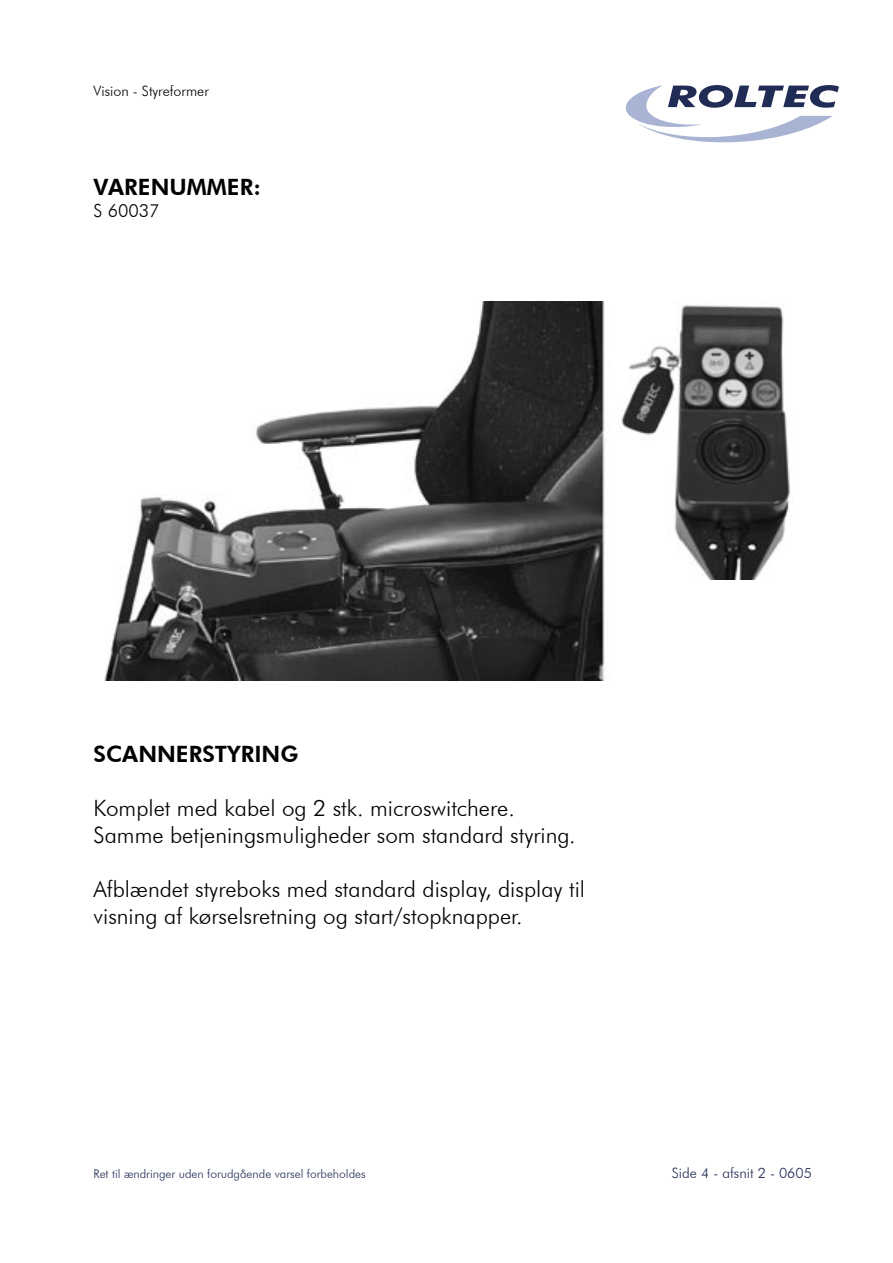
<style>
.page{position:relative;width:893px;height:1263px;background:#fff}
.page>*{position:absolute;margin:0;border:0;box-sizing:border-box;transform-origin:0 0}
.t1{font:300 22.5px "Futura BT";color:#000}
.t2{font:800 22.5px "Futura BT";color:#000}
.t3{font:300 18px "Futura BT";color:#000}
.t4{font:300 14.25px "Futura BT";color:#212c56}
.t5{font:300 14.25px "Futura BT";color:#000}
.t6{font:300 12px "Futura BT";color:#212c56}
</style>
<div class="page">
<svg style="left:625px;top:85px;width:214px;height:58px"></svg>
<img style="left:104px;top:302px;width:501px;height:378px">
<img style="left:619px;top:305px;width:171px;height:275px">
<p class="t5" style="left:94px;top:82px;width:117px">Vision - Styreformer</p>
<p class="t2" style="left:94px;top:173px;width:169px">VARENUMMER:</p>
<p class="t3" style="left:94px;top:200px;width:67px">S 60037</p>
<p class="t2" style="left:94px;top:740px;width:206px">SCANNERSTYRING</p>
<p class="t1" style="left:94px;top:794px;width:423px">Komplet med kabel og 2 stk. microswitchere.</p>
<p class="t1" style="left:94px;top:821px;width:484px">Samme betjeningsmuligheder som standard styring.</p>
<p class="t1" style="left:94px;top:875px;width:493px">Afblændet styreboks med standard display, display til</p>
<p class="t1" style="left:94px;top:902px;width:430px">visning af kørselsretning og start/stopknapper.</p>
<p class="t6" style="left:94px;top:1166px;width:274px">Ret til ændringer uden forudgående varsel forbeholdes</p>
<p class="t4" style="left:672px;top:1164px;width:142px">Side 4 - afsnit 2 - 0605</p>
</div>
